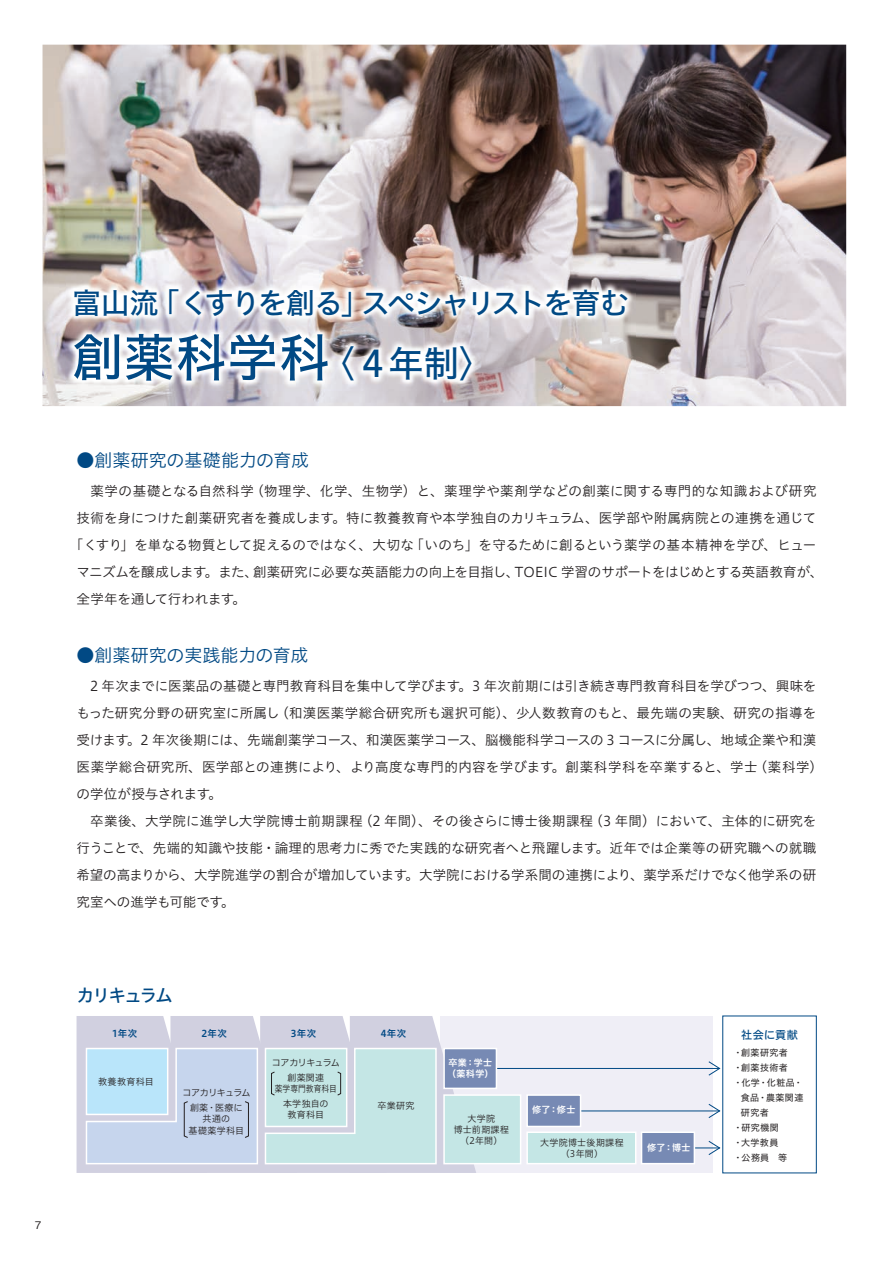
<style>
.page{position:relative;width:893px;height:1263px;background:#fff}
.page>*{position:absolute;margin:0;border:0;box-sizing:border-box;transform-origin:0 0}
.t1{font:51.45px "Hiragino UD Sans Std N W5";letter-spacing:.005em;color:#014984}
.t2{font:29.25px "Hiragino UD Sans Std N W5";letter-spacing:-.065em;color:#014984}
.t3{font:18px "Hiragino UD Sans Std N W3";letter-spacing:-.005em;color:#014984}
.t4{font:18px "Hiragino UD Sans Std N W5";letter-spacing:-.125em;color:#014984}
.t5{font:13.5px/27px "Hiragino UD Sans Std N W3";letter-spacing:.005em;color:#231f20}
.t6{font:13.5px "Hiragino UD Sans Std N W3";letter-spacing:-.02em;color:#231f20}
.t7{font:13.5px "Hiragino UD Sans Std N W3";letter-spacing:.035em;color:#231f20}
.t8{font:13.5px "Hiragino UD Sans Std N W3";letter-spacing:-.015em;color:#231f20}
.t9{font:11.1px "Hiragino UD Sans F Std N W5";letter-spacing:.035em;color:#014984}
.t10{font:500 10.5px "Gothic BBB Pro";color:#231f20}
.t11{font:9.45px "Hiragino UD Sans F Std N W6";letter-spacing:.055em;color:#014984}
.t12{font:9px/11.1px "Hiragino UD Sans F Std N W3";letter-spacing:.025em;color:#231f20;text-align:center}
.t13{font:9px "Hiragino UD Sans F Std N W4";letter-spacing:.04em;color:#231f20}
.t14{font:9px/15px "Hiragino UD Sans F Std N W3";letter-spacing:-.04em;color:#231f20;text-align:center}
.t15{font:9px/11.1px "Hiragino UD Sans F Std N W6";letter-spacing:.045em;color:#fff}
.t16{font:9px/15px "Hiragino UD Sans F Std N W3";letter-spacing:.025em;color:#231f20;text-align:center;scale:.86 1}
.s1{font-size:36px}
</style>
<div class="page">
<img style="left:43px;top:45px;width:803px;height:361px">
<img style="left:66px;top:281px;width:570px;height:108px">
<div style="left:440px;top:1016px;width:272px;height:157px;background:#efeef6"></div>
<div style="left:444px;top:1095px;width:77px;height:69px;background:#c4e6e5"></div>
<div style="left:443px;top:1094px;width:78px;height:70px;border:2px solid #fff"></div>
<div style="left:527px;top:1132px;width:109px;height:32px;background:#c4e6e5"></div>
<div style="left:526px;top:1131px;width:110px;height:33px;border:2px solid #fff"></div>
<hr style="left:485px;top:1068px;width:235px;height:1px;background:#014984">
<svg style="left:708px;top:1061px;width:12px;height:15px"></svg>
<svg style="left:695px;top:1141px;width:25px;height:14px"></svg>
<hr style="left:574px;top:1111px;width:146px;height:1px;background:#014984">
<svg style="left:708px;top:1104px;width:12px;height:14px"></svg>
<div style="left:444px;top:1048px;width:52px;height:40px;background:#778ab4"></div>
<div style="left:443px;top:1048px;width:54px;height:41px;border:2px solid #fff"></div>
<div style="left:527px;top:1095px;width:54px;height:31px;background:#778ab4"></div>
<div style="left:526px;top:1094px;width:55px;height:33px;border:2px solid #fff"></div>
<div style="left:642px;top:1132px;width:52px;height:32px;background:#778ab4"></div>
<div style="left:641px;top:1131px;width:54px;height:33px;border:2px solid #fff"></div>
<svg style="left:77px;top:1016px;width:399px;height:157px;background:#c9dbe7"></svg>
<p class="t10" style="left:35px;top:1216px;width:8px">7</p>
<h2 class="t2" style="left:72px;top:280px;width:558px">富山流「くすりを創る」スペシャリストを育む</h2>
<h1 class="t1" style="left:72px;top:318px;width:424px">創薬科学科<span class="s1">〈４年制〉</span></h1>
<h3 class="t3" style="left:77px;top:446px;width:234px">●創薬研究の基礎能力の育成</h3>
<p class="t7" style="left:90px;top:480px;width:727px">薬学の基礎となる自然科学（物理学、化学、生物学）と、薬理学や薬剤学などの創薬に関する専門的な知識および研究</p>
<p class="t5" style="left:77px;top:503px;width:741px">技術を身につけた創薬研究者を養成します。特に教養教育や本学独自のカリキュラム、医学部や附属病院との連携を通じて</p>
<p class="t5" style="left:70px;top:530px;width:748px">「くすり」を単なる物質として捉えるのではなく、大切な「いのち」を守るために創るという薬学の基本精神を学び、ヒュー</p>
<p class="t6" style="left:77px;top:561px;width:748px">マニズムを醸成します。また、創薬研究に必要な英語能力の向上を目指し、TOEIC 学習のサポートをはじめとする英語教育が、</p>
<p class="t8" style="left:77px;top:588px;width:171px">全学年を通して行われます。</p>
<h3 class="t3" style="left:77px;top:641px;width:233px">●創薬研究の実践能力の育成</h3>
<p class="t5" style="left:77px;top:671px;width:748px">　2 年次までに医薬品の基礎と専門教育科目を集中して学びます。3 年次前期には引き続き専門教育科目を学びつつ、興味をもった研究分野の研究室に所属し（和漢医薬学総合研究所も選択可能）、少人数教育のもと、最先端の実験、研究の指導を受けます。2 年次後期には、先端創薬学コース、和漢医薬学コース、脳機能科学コースの 3 コースに分属し、地域企業や和漢医薬学総合研究所、医学部との連携により、より高度な専門的内容を学びます。創薬科学科を卒業すると、学士（薬科学）の学位が授与されます。<br>　卒業後、大学院に進学し大学院博士前期課程（2 年間）、その後さらに博士後期課程（3 年間）において、主体的に研究を行うことで、先端的知識や技能・論理的思考力に秀でた実践的な研究者へと飛躍します。近年では企業等の研究職への就職希望の高まりから、大学院進学の割合が増加しています。大学院における学系間の連携により、薬学系だけでなく他学系の研究室への進学も可能です。</p>
<h3 class="t4" style="left:77px;top:982px;width:98px">カリキュラム</h3>
<p class="t11" style="left:112px;top:1026px;width:27px">1年次</p>
<p class="t11" style="left:201px;top:1026px;width:27px">2年次</p>
<p class="t11" style="left:291px;top:1026px;width:27px">3年次</p>
<p class="t11" style="left:381px;top:1026px;width:27px">4年次</p>
<p class="t12" style="left:98px;top:1075px;width:57px">教養教育科目</p>
<p class="t14" style="left:182px;top:1085px;width:70px">コアカリキュラム創薬・医療に</p>
<p class="t12" style="left:188px;top:1113px;width:57px">共通の<br>基礎薬学科目</p>
<p class="t14" style="left:272px;top:1054px;width:70px">コアカリキュラム創薬関連</p>
<p class="t16" style="left:275px;top:1080px;width:74px">薬学専門教育科目本学独自の</p>
<p class="t12" style="left:287px;top:1108px;width:38px">教育科目</p>
<p class="t12" style="left:377px;top:1099px;width:39px">卒業研究</p>
<p class="t15" style="left:447px;top:1056px;width:48px">卒業：学士（薬科学）</p>
<p class="t12" style="left:454px;top:1112px;width:57px">大学院<br>博士前期課程（2年間）</p>
<p class="t15" style="left:532px;top:1104px;width:45px">修了：修士</p>
<p class="t12" style="left:540px;top:1136px;width:85px">大学院博士後期課程（3年間）</p>
<p class="t15" style="left:647px;top:1142px;width:45px">修了：博士</p>
<p class="t9" style="left:741px;top:1026px;width:58px">社会に貢献</p>
<p class="t13" style="left:733px;top:1046px;width:56px">・創薬研究者</p>
<p class="t13" style="left:733px;top:1061px;width:56px">・創薬技術者</p>
<p class="t13" style="left:733px;top:1076px;width:71px">・化学・化粧品・</p>
<p class="t13" style="left:741px;top:1091px;width:64px">食品・農薬関連</p>
<p class="t13" style="left:741px;top:1106px;width:29px">研究者</p>
<p class="t13" style="left:733px;top:1121px;width:47px">・研究機関</p>
<p class="t13" style="left:733px;top:1136px;width:46px">・大学教員</p>
<p class="t13" style="left:733px;top:1151px;width:55px">・公務員　等</p>
</div>
